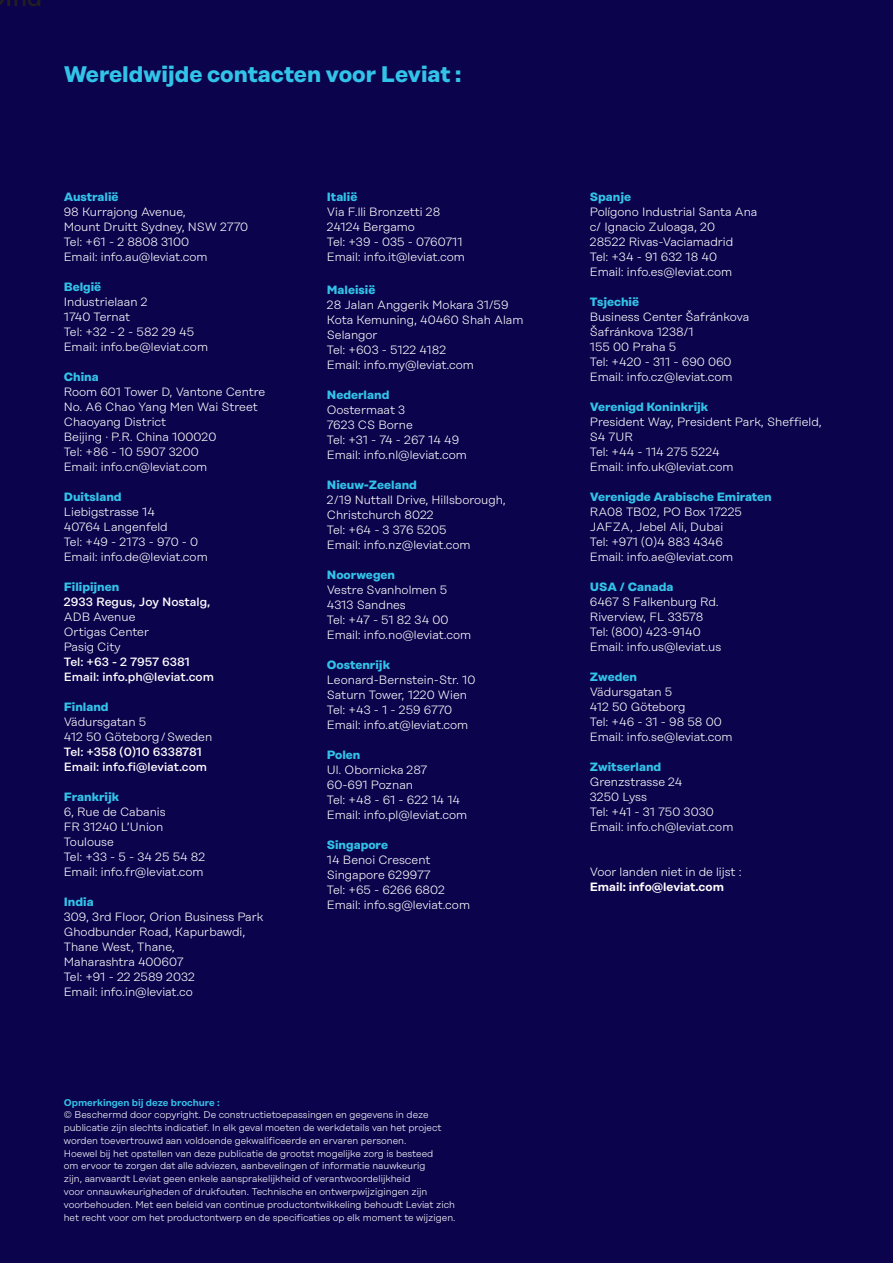
<style>
.page{position:relative;width:893px;height:1263px;background:#0b034c}
.page>*{position:absolute;margin:0;border:0;box-sizing:border-box;transform-origin:0 0}
.t1{font:700 22.5px "Rational Display";color:#32c3e8}
.t2{font:300 12px/15px "Rational Display";color:#fff}
.t3{font:700 12px "Rational Display";color:#32c3e8}
.t4{font:500 12px/15px "Rational Display";color:#fff}
.t5{font:600 12px "Rational Display";color:#fff}
.t6{font:300 9.75px/12.8px "Rational Display";color:#fff}
.t7{font:600 9.75px "Rational Display";color:#32c3e8}
</style>
<div class="page">
<h1 class="t1" style="left:64px;top:60px;width:399px">Wereldwijde contacten voor Leviat :</h1>
<p class="t3" style="left:64px;top:189px;width:56px">Australië</p>
<p class="t2" style="left:64px;top:204px;width:186px">98 Kurrajong Avenue,<br>Mount Druitt Sydney, NSW 2770<br>Tel: +61 - 2 8808 3100<br>Email: info.au@leviat.com</p>
<p class="t3" style="left:64px;top:279px;width:39px">België</p>
<p class="t2" style="left:64px;top:294px;width:146px">Industrielaan 2<br>1740 Ternat<br>Tel: +32 - 2 - 582 29 45<br>Email: info.be@leviat.com</p>
<p class="t3" style="left:64px;top:369px;width:37px">China</p>
<p class="t2" style="left:64px;top:384px;width:203px">Room 601 Tower D, Vantone Centre<br>No. A6 Chao Yang Men Wai Street<br>Chaoyang District<br>Beijing · P.R. China 100020<br>Tel: +86 - 10 5907 3200<br>Email: info.cn@leviat.com</p>
<p class="t3" style="left:64px;top:489px;width:59px">Duitsland</p>
<p class="t2" style="left:64px;top:504px;width:145px">Liebigstrasse 14<br>40764 Langenfeld<br>Tel: +49 - 2173 - 970 - 0<br>Email: info.de@leviat.com</p>
<p class="t3" style="left:64px;top:579px;width:57px">Filipijnen</p>
<p class="t4" style="left:64px;top:594px;width:148px">2933 Regus, Joy Nostalg,</p>
<p class="t2" style="left:64px;top:609px;width:87px">ADB Avenue<br>Ortigas Center<br>Pasig City</p>
<p class="t4" style="left:64px;top:654px;width:152px">Tel: +63 - 2 7957 6381<br>Email: info.ph@leviat.com</p>
<p class="t3" style="left:64px;top:699px;width:46px">Finland</p>
<p class="t2" style="left:64px;top:714px;width:150px">Vädursgatan 5<br>412 50 Göteborg / Sweden</p>
<p class="t4" style="left:64px;top:744px;width:145px">Tel: +358 (0)10 6338781<br>Email: info.fi@leviat.com</p>
<p class="t3" style="left:64px;top:789px;width:57px">Frankrijk</p>
<p class="t2" style="left:64px;top:804px;width:143px">6, Rue de Cabanis<br>FR 31240 L’Union<br>Toulouse<br>Tel: +33 - 5 - 34 25 54 82<br>Email: info.fr@leviat.com</p>
<p class="t3" style="left:64px;top:894px;width:31px">India</p>
<p class="t2" style="left:64px;top:909px;width:201px">309, 3rd Floor, Orion Business Park<br>Ghodbunder Road, Kapurbawdi,<br>Thane West, Thane,<br>Maharashtra 400607<br>Tel: +91 - 22 2589 2032<br>Email: info.in@leviat.co</p>
<p class="t3" style="left:327px;top:189px;width:32px">Italië</p>
<p class="t2" style="left:327px;top:204px;width:139px">Via F.lli Bronzetti 28<br>24124 Bergamo<br>Tel: +39 - 035 - 0760711<br>Email: info.it@leviat.com</p>
<p class="t3" style="left:327px;top:282px;width:50px">Maleisië</p>
<p class="t2" style="left:327px;top:297px;width:198px">28 Jalan Anggerik Mokara 31/59<br>Kota Kemuning, 40460 Shah Alam<br>Selangor<br>Tel: +603 - 5122 4182<br>Email: info.my@leviat.com</p>
<p class="t3" style="left:327px;top:387px;width:64px">Nederland</p>
<p class="t2" style="left:327px;top:402px;width:142px">Oostermaat 3<br>7623 CS Borne<br>Tel: +31 - 74 - 267 14 49<br>Email: info.nl@leviat.com</p>
<p class="t3" style="left:327px;top:477px;width:92px">Nieuw-Zeeland</p>
<p class="t2" style="left:327px;top:492px;width:181px">2/19 Nuttall Drive, Hillsborough,<br>Christchurch 8022<br>Tel: +64 - 3 376 5205<br>Email: info.nz@leviat.com</p>
<p class="t3" style="left:327px;top:567px;width:70px">Noorwegen</p>
<p class="t2" style="left:327px;top:582px;width:146px">Vestre Svanholmen 5<br>4313 Sandnes<br>Tel: +47 - 51 82 34 00<br>Email: info.no@leviat.com</p>
<p class="t3" style="left:327px;top:657px;width:65px">Oostenrijk</p>
<p class="t2" style="left:327px;top:672px;width:150px">Leonard-Bernstein-Str. 10<br>Saturn Tower, 1220 Wien<br>Tel: +43 - 1 - 259 6770<br>Email: info.at@leviat.com</p>
<p class="t3" style="left:327px;top:747px;width:35px">Polen</p>
<p class="t2" style="left:327px;top:762px;width:142px">Ul. Obornicka 287<br>60-691 Poznan<br>Tel: +48 - 61 - 622 14 14<br>Email: info.pl@leviat.com</p>
<p class="t3" style="left:327px;top:837px;width:63px">Singapore</p>
<p class="t2" style="left:327px;top:852px;width:145px">14 Benoi Crescent<br>Singapore 629977<br>Tel: +65 - 6266 6802<br>Email: info.sg@leviat.com</p>
<p class="t7" style="left:64px;top:1096px;width:157px">Opmerkingen bij deze brochure :</p>
<p class="t6" style="left:64px;top:1109px;width:393px">© Beschermd door copyright. De constructietoepassingen en gegevens in deze publicatie zijn slechts indicatief. In elk geval moeten de werkdetails van het project worden toevertrouwd aan voldoende gekwalificeerde en ervaren personen.<br>Hoewel bij het opstellen van deze publicatie de grootst mogelijke zorg is besteed<br>om ervoor te zorgen dat alle adviezen, aanbevelingen of informatie nauwkeurig<br>zijn, aanvaardt Leviat geen enkele aansprakelijkheid of verantwoordelijkheid<br>voor onnauwkeurigheden of drukfouten. Technische en ontwerpwijzigingen zijn voorbehouden. Met een beleid van continue productontwikkeling behoudt Leviat zich het recht voor om het productontwerp en de specificaties op elk moment te wijzigen.</p>
<p class="t3" style="left:590px;top:189px;width:43px">Spanje</p>
<p class="t2" style="left:590px;top:204px;width:169px">Polígono Industrial Santa Ana c/ Ignacio Zuloaga, 20<br>28522 Rivas-Vaciamadrid<br>Tel: +34 - 91 632 18 40<br>Email: info.es@leviat.com</p>
<p class="t3" style="left:590px;top:294px;width:51px">Tsjechië</p>
<p class="t2" style="left:590px;top:309px;width:161px">Business Center Šafránkova<br>Šafránkova 1238/1<br>155 00 Praha 5<br>Tel: +420 - 311 - 690 060<br>Email: info.cz@leviat.com</p>
<p class="t3" style="left:590px;top:399px;width:120px">Verenigd Koninkrijk</p>
<p class="t2" style="left:590px;top:414px;width:234px">President Way, President Park, Sheffield,<br>S4 7UR<br>Tel: +44 - 114 275 5224<br>Email: info.uk@leviat.com</p>
<p class="t3" style="left:590px;top:489px;width:183px">Verenigde Arabische Emiraten</p>
<p class="t2" style="left:590px;top:504px;width:154px">RA08 TB02, PO Box 17225<br>JAFZA, Jebel Ali, Dubai<br>Tel: +971 (0)4 883 4346<br>Email: info.ae@leviat.com</p>
<p class="t3" style="left:590px;top:579px;width:85px">USA / Canada</p>
<p class="t2" style="left:590px;top:594px;width:133px">6467 S Falkenburg Rd.<br>Riverview, FL 33578<br>Tel: (800) 423-9140<br>Email: info.us@leviat.us</p>
<p class="t3" style="left:590px;top:669px;width:49px">Zweden</p>
<p class="t2" style="left:590px;top:684px;width:144px">Vädursgatan 5<br>412 50 Göteborg<br>Tel: +46 - 31 - 98 58 00<br>Email: info.se@leviat.com</p>
<p class="t3" style="left:590px;top:759px;width:73px">Zwitserland</p>
<p class="t2" style="left:590px;top:774px;width:145px">Grenzstrasse 24<br>3250 Lyss<br>Tel: +41 - 31 750 3030<br>Email: info.ch@leviat.com</p>
<p class="t2" style="left:590px;top:864px;width:153px">Voor landen niet in de lijst :</p>
<p class="t5" style="left:590px;top:880px;width:136px">Email: info@leviat.com</p>
</div>
